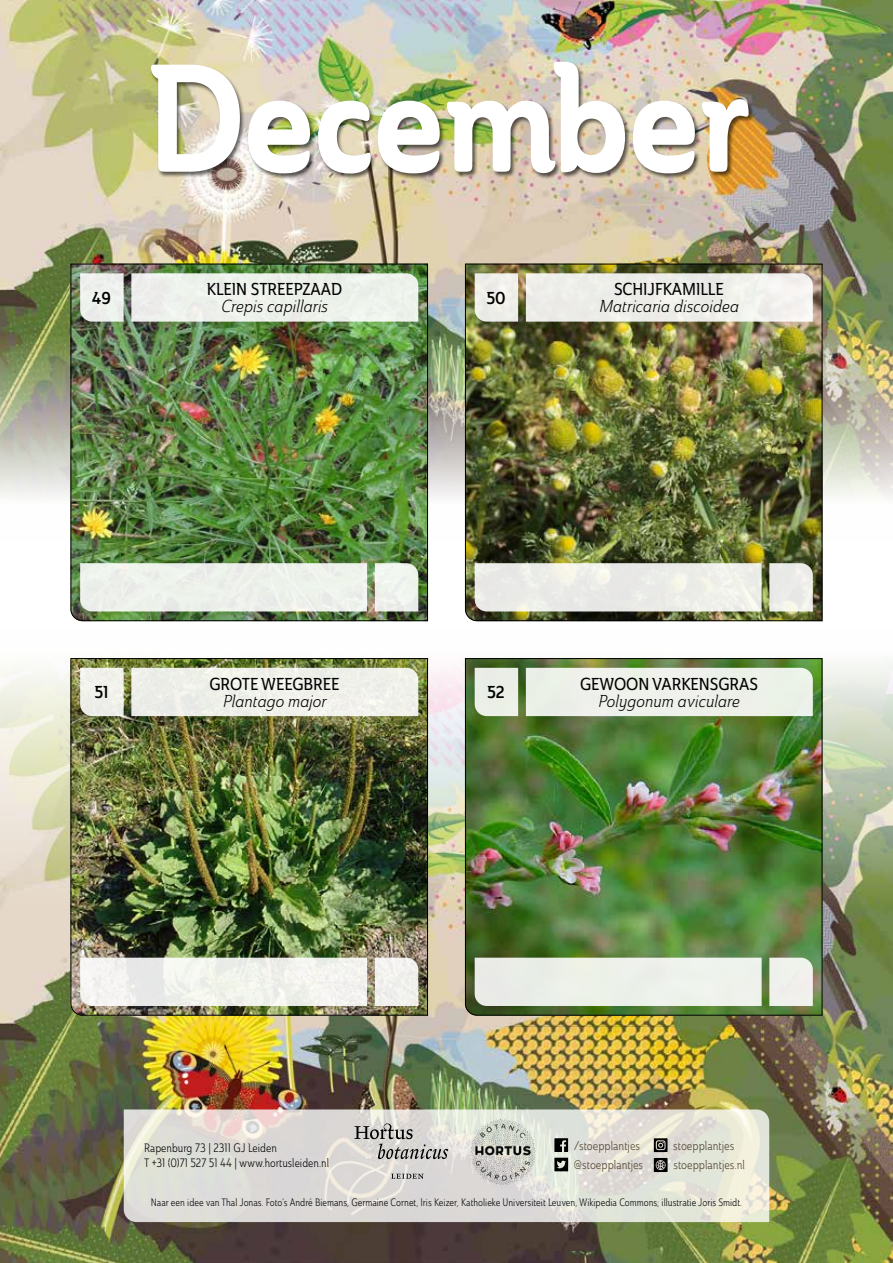
<style>
.page{position:relative;width:893px;height:1263px;background:#fff}
.page>*{position:absolute;margin:0;border:0;box-sizing:border-box;transform-origin:0 0}
.t1{font:151.2px "Ainslie Con Bol";color:#fff;scale:.95 1}
.t2{font:17.1px "Ainslie Con Boo It";letter-spacing:-.005em;color:#000}
.t3{font:17.1px "Ainslie Con Med";letter-spacing:-.005em;color:#000}
.t4{font:17.1px "Ainslie Con Dem";letter-spacing:-.005em;color:#000}
.t5{font:12.6px/19.4px "Ainslie Con Boo";color:#4f422e;scale:.9 1}
.t6{font:12px/14.4px "Ainslie Con Boo";color:#000;scale:.9 1}
.t7{font:10.5px "Ainslie Con Boo";color:#000;scale:.9 1}
</style>
<div class="page">
<img style="left:0;top:0;width:893px;height:540px">
<img style="left:0;top:658px;width:893px;height:605px">
<div style="left:150px;top:62px;width:605px;height:117px;background:#000;opacity:.6"></div>
<svg style="left:124px;top:1109px;width:645px;height:113px;background:#e0ded7"></svg>
<svg style="left:391px;top:1173px;width:33px;height:6px"></svg>
<svg style="left:354px;top:1123px;width:94px;height:36px;background:#bab8b5"></svg>
<img style="left:465px;top:1114px;width:76px;height:74px">
<svg style="left:654px;top:1138px;width:14px;height:14px"></svg>
<svg style="left:554px;top:1138px;width:14px;height:33px"></svg>
<svg style="left:654px;top:1158px;width:14px;height:14px"></svg>
<img style="left:70px;top:263px;width:358px;height:359px">
<div style="left:80px;top:563px;width:287px;height:48px;background:#edf1eb"></div>
<svg style="left:375px;top:563px;width:43px;height:48px"></svg>
<div style="left:131px;top:273px;width:287px;height:49px;background:#edf1eb"></div>
<svg style="left:80px;top:273px;width:44px;height:49px"></svg>
<img style="left:465px;top:263px;width:358px;height:359px">
<svg style="left:475px;top:563px;width:287px;height:48px;background:#ebebe7"></svg>
<svg style="left:769px;top:563px;width:44px;height:48px;background:#e6e7e2"></svg>
<svg style="left:526px;top:273px;width:287px;height:49px"></svg>
<svg style="left:475px;top:273px;width:43px;height:49px;background:#ebebe5"></svg>
<img style="left:70px;top:658px;width:358px;height:358px">
<svg style="left:80px;top:958px;width:287px;height:48px"></svg>
<div style="left:375px;top:958px;width:43px;height:48px;background:#f2f1ee"></div>
<div style="left:131px;top:668px;width:287px;height:48px;background:#eff0ea"></div>
<svg style="left:80px;top:668px;width:44px;height:48px;background:#ecece6"></svg>
<img style="left:465px;top:658px;width:358px;height:358px">
<div style="left:475px;top:958px;width:287px;height:48px;background:#edf1e9"></div>
<div style="left:526px;top:668px;width:287px;height:48px;background:#edf1e9"></div>
<div style="left:475px;top:668px;width:43px;height:48px;background:#ebeee7"></div>
<div style="left:769px;top:958px;width:44px;height:48px;background:#f0f1ec"></div>
<h1 class="t1" style="left:147px;top:16px;width:635px">December</h1>
<h2 class="t4" style="left:92px;top:286px;width:20px">49</h2>
<h2 class="t3" style="left:207px;top:278px;width:137px">KLEIN STREEPZAAD</h2>
<h2 class="t2" style="left:221px;top:296px;width:108px">Crepis capillaris</h2>
<h2 class="t4" style="left:486px;top:286px;width:21px">50</h2>
<h2 class="t3" style="left:614px;top:278px;width:111px">SCHIJFKAMILLE</h2>
<h2 class="t2" style="left:599px;top:296px;width:141px">Matricaria discoidea</h2>
<h2 class="t4" style="left:94px;top:681px;width:16px">51</h2>
<h2 class="t3" style="left:209px;top:673px;width:132px">GROTE WEEGBREE</h2>
<h2 class="t2" style="left:223px;top:690px;width:105px">Plantago major</h2>
<h2 class="t4" style="left:487px;top:681px;width:19px">52</h2>
<h2 class="t3" style="left:580px;top:673px;width:179px">GEWOON VARKENSGRAS</h2>
<h2 class="t2" style="left:598px;top:690px;width:143px">Polygonum aviculare</h2>
<p class="t5" style="left:673px;top:1135px;width:69px">stoepplantjes</p>
<p class="t5" style="left:574px;top:1135px;width:78px">/stoepplantjes @stoepplantjes</p>
<p class="t6" style="left:144px;top:1141px;width:207px">Rapenburg 73 | 2311 GJ Leiden<br>T +31 (0)71 527 51 44 | www.hortusleiden.nl</p>
<p class="t7" style="left:151px;top:1196px;width:658px">Naar een idee van Thal Jonas. Foto’s André Biemans, Germaine Cornet, Iris Keizer, Katholieke Universiteit Leuven, Wikipedia Commons; illustratie Joris Smidt.</p>
<p class="t5" style="left:673px;top:1155px;width:81px">stoepplantjes.nl</p>
</div>
